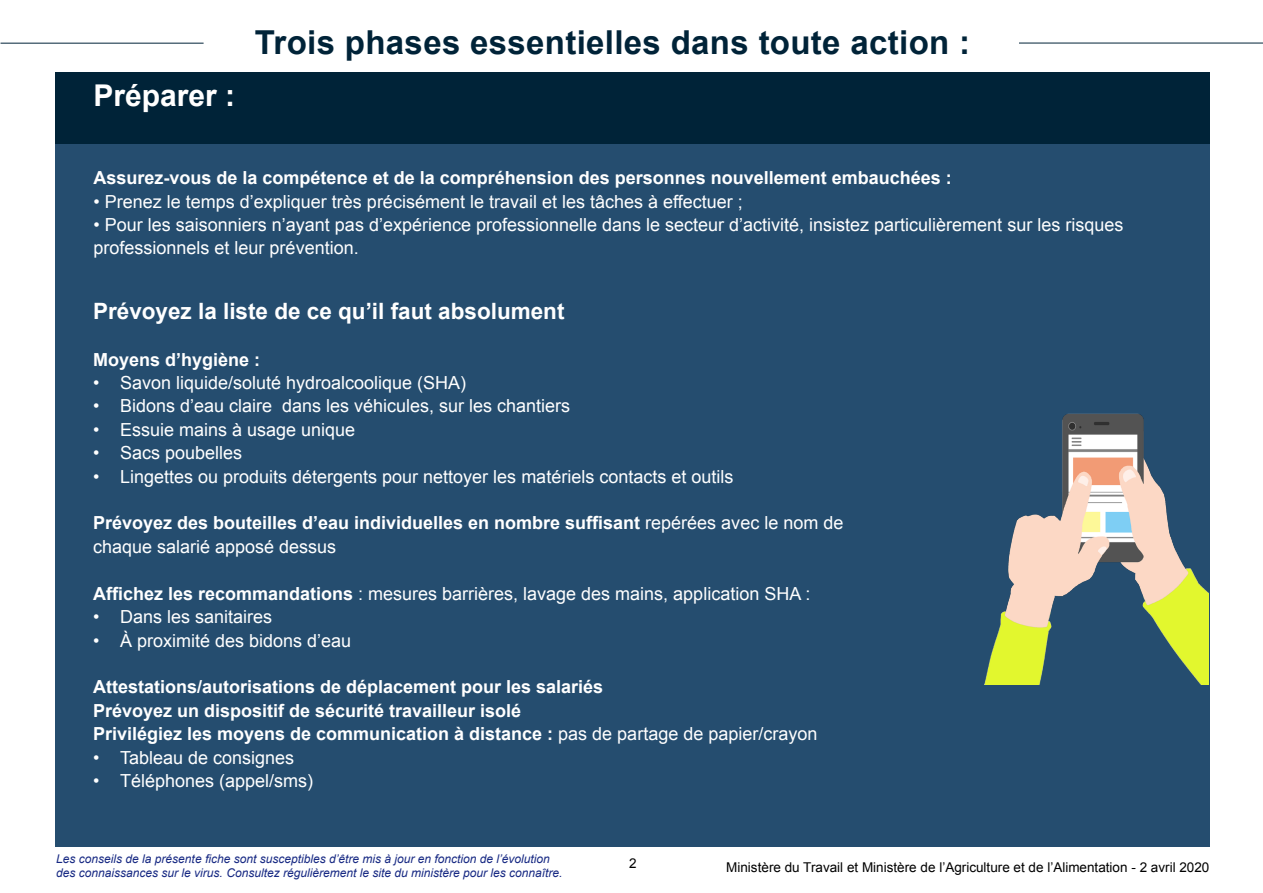
<style>
.page{position:relative;width:1263px;height:893px;background:#fff}
.page>*{position:absolute;margin:0;border:0;box-sizing:border-box;transform-origin:0 0}
.t1{font:700 33px "Arial";letter-spacing:.01em;color:#002338}
.t2{font:700 30px "Arial";color:#fff}
.t3{font:700 22.5px "Arial";color:#fff}
.t4{font:18px/23.4px "Arial";color:#fff}
.t5{font:700 18px/23.4px "Arial";color:#fff}
.t6{font:13.5px "Arial";color:#000}
.t7{font:italic 12px/14.4px "Arial";color:#172983}
.s1{font-weight:400}
.s2{font-weight:700}
</style>
<div class="page">
<hr style="left:1019px;top:43px;width:244px;height:1px;background:#002338">
<hr style="left:1px;top:43px;width:203px;height:1px;background:#002338">
<div style="left:55px;top:72px;width:1155px;height:72px;background:#002338"></div>
<div style="left:55px;top:144px;width:1155px;height:702px;background:#254d6f"></div>
<img style="left:984px;top:413px;width:225px;height:271px">
<p class="t2" style="left:94px;top:76px;width:143px">Préparer :</p>
<p class="t1" style="left:255px;top:21px;width:717px">Trois phases essentielles dans toute action :</p>
<p class="t5" style="left:94px;top:167px;width:860px">Assurez-vous de la compétence et de la compréhension des personnes nouvellement embauchées :</p>
<p class="t4" style="left:94px;top:190px;width:651px">• Prenez le temps d’expliquer très précisément le travail et les tâches à effectuer ;</p>
<p class="t4" style="left:94px;top:213px;width:1031px">• Pour les saisonniers n’ayant pas d’expérience professionnelle dans le secteur d’activité, insistez particulièrement sur les risques professionnels et leur prévention.</p>
<p class="t3" style="left:93px;top:296px;width:473px">Prévoyez la liste de ce qu’il faut absolument</p>
<p class="t5" style="left:93px;top:348px;width:169px">Moyens d’hygiène :</p>
<p class="t4" style="left:93px;top:371px;width:375px">• Savon liquide/soluté hydroalcoolique (SHA)</p>
<p class="t4" style="left:93px;top:395px;width:479px">• Bidons d’eau claire dans les véhicules, sur les chantiers</p>
<p class="t4" style="left:93px;top:418px;width:264px">• Essuie mains à usage unique</p>
<p class="t4" style="left:93px;top:441px;width:151px">• Sacs poubelles</p>
<p class="t4" style="left:93px;top:465px;width:642px">• Lingettes ou produits détergents pour nettoyer les matériels contacts et outils</p>
<p class="t5" style="left:93px;top:512px;width:752px">Prévoyez des bouteilles d’eau individuelles en nombre suffisant <span class="s1">repérées avec le nom de chaque salarié apposé dessus</span></p>
<p class="t4" style="left:93px;top:582px;width:719px"><span class="s2">Affichez les recommandations</span> : mesures barrières, lavage des mains, application SHA :</p>
<p class="t4" style="left:93px;top:605px;width:181px">• Dans les sanitaires</p>
<p class="t4" style="left:93px;top:629px;width:260px">• À proximité des bidons d’eau</p>
<p class="t5" style="left:93px;top:676px;width:512px">Attestations/autorisations de déplacement pour les salariés</p>
<p class="t5" style="left:93px;top:699px;width:430px">Prévoyez un dispositif de sécurité travailleur isolé</p>
<p class="t5" style="left:93px;top:723px;width:726px">Privilégiez les moyens de communication à distance : <span class="s1">pas de partage de papier/crayon</span></p>
<p class="t4" style="left:93px;top:746px;width:203px">• Tableau de consignes</p>
<p class="t4" style="left:93px;top:769px;width:222px">• Téléphones (appel/sms)</p>
<p class="t7" style="left:56px;top:852px;width:508px">Les conseils de la présente fiche sont susceptibles d’être mis à jour en fonction de l’évolution des connaissances sur le virus. Consultez régulièrement le site du ministère pour les connaître.</p>
<p class="t6" style="left:629px;top:855px;width:9px">2</p>
<p class="t6" style="left:726px;top:859px;width:485px">Ministère du Travail et Ministère de l’Agriculture et de l’Alimentation - 2 avril 2020</p>
</div>
